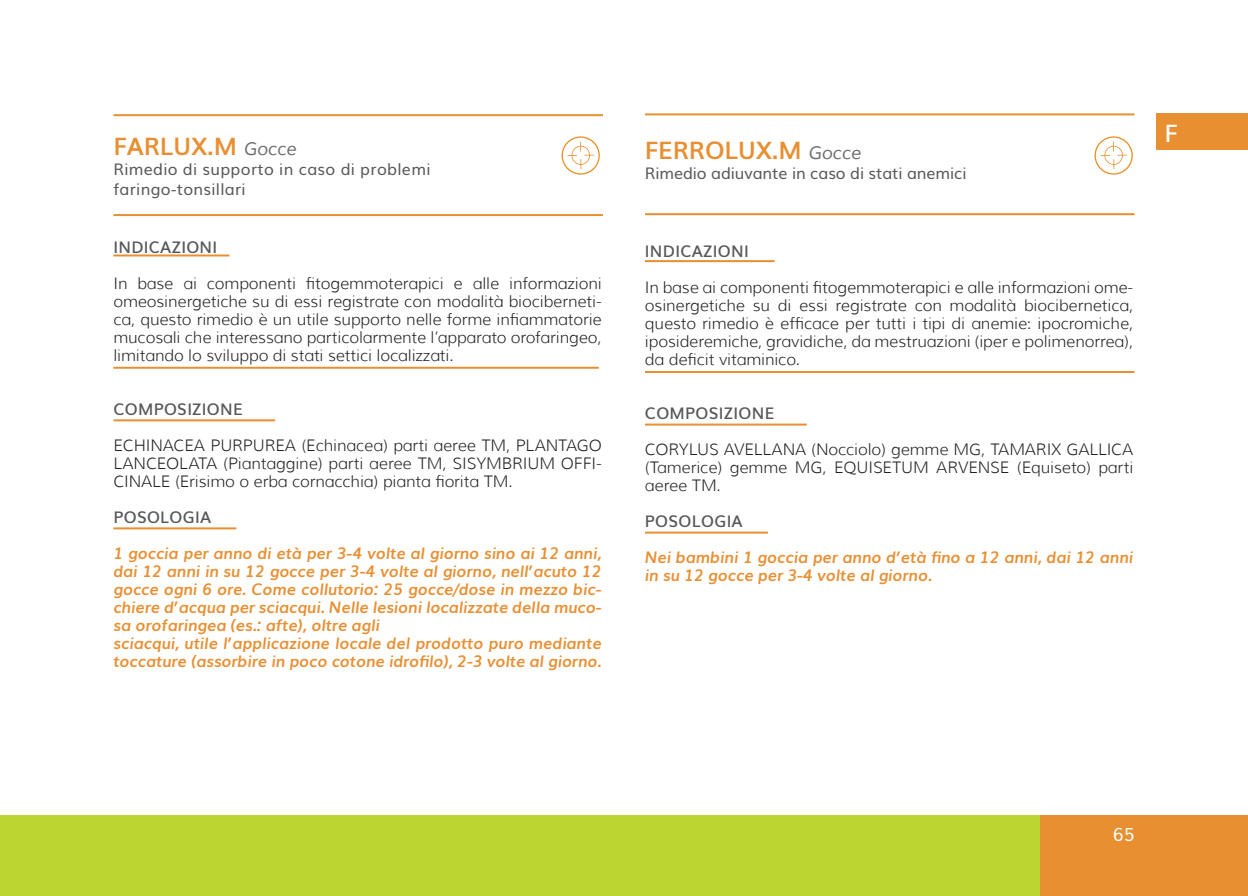
<style>
.page{position:relative;width:1248px;height:896px;background:#fff}
.page>*{position:absolute;margin:0;border:0;box-sizing:border-box;transform-origin:0 0}
.t1{font:700 24px "Muli";letter-spacing:-.005em;color:#e88f32}
.t2{font:600 24px "Muli";color:#fff}
.t3{font:18px "Muli";color:#fff}
.Testo_paragrafo{font:300 16px/18px "Muli";letter-spacing:-.005em;color:#231f20;text-align:justify}
.t4{font:italic 700 16px/18px "Muli";letter-spacing:-.005em;color:#e88f32}
.t5{font:600 16px "Muli";letter-spacing:.02em;color:#57585a}
.Sottotitolo_nome{font:16px "Muli";letter-spacing:.02em;color:#57585a}
.Sottotitolo_nome-2{font:16px "Muli";letter-spacing:-.005em;color:#57585a}
.s1{font-weight:400;font-style:italic;font-size:18px;color:#6c6d70}
</style>
<div class="page">
<div style="left:0;top:815px;width:1040px;height:81px;background:#bcd531"></div>
<div style="left:1040px;top:815px;width:207px;height:81px;background:#e88f32"></div>
<hr style="left:113px;top:114px;width:490px;height:2px;background:#e88f32">
<hr style="left:113px;top:214px;width:490px;height:2px;background:#e88f32">
<hr style="left:113px;top:254px;width:116px;height:2px;background:#e88f32">
<hr style="left:113px;top:367px;width:485px;height:2px;background:#e88f32">
<hr style="left:113px;top:419px;width:162px;height:2px;background:#e88f32">
<hr style="left:113px;top:527px;width:123px;height:2px;background:#e88f32">
<hr style="left:645px;top:113px;width:489px;height:2px;background:#e88f32">
<hr style="left:645px;top:213px;width:489px;height:2px;background:#e88f32">
<hr style="left:645px;top:260px;width:129px;height:2px;background:#e88f32">
<hr style="left:645px;top:371px;width:489px;height:2px;background:#e88f32">
<hr style="left:645px;top:423px;width:161px;height:2px;background:#e88f32">
<hr style="left:645px;top:531px;width:122px;height:2px;background:#e88f32">
<svg style="left:561px;top:136px;width:39px;height:39px"></svg>
<svg style="left:1094px;top:136px;width:38px;height:39px"></svg>
<div style="left:1155px;top:113px;width:92px;height:37px;background:#e88f32"></div>
<p class="t1" style="left:113px;top:127px;width:184px">FARLUX.M <span class="s1">Gocce</span></p>
<p class="Sottotitolo_nome" style="left:113px;top:156px;width:318px">Rimedio di supporto in caso di problemi</p>
<p class="Sottotitolo_nome" style="left:113px;top:176px;width:134px">faringo-tonsillari</p>
<p class="t5" style="left:113px;top:234px;width:105px">INDICAZIONI</p>
<p class="Testo_paragrafo" style="left:113px;top:274px;width:490px">In base ai componenti fitogemmoterapici e alle informazioni omeosinergetiche su di essi registrate con modalità biociberneti&shy;ca, questo rimedio è un utile supporto nelle forme infiammatorie mucosali che interessano particolarmente l’apparato orofaringeo, limitando lo sviluppo di stati settici localizzati.</p>
<p class="t5" style="left:113px;top:396px;width:131px">COMPOSIZIONE</p>
<p class="Testo_paragrafo" style="left:113px;top:436px;width:490px">ECHINACEA PURPUREA (Echinacea) parti aeree TM, PLANTAGO LANCEOLATA (Piantaggine) parti aeree TM, SISYMBRIUM OFFI-CINALE (Erisimo o erba cornacchia) pianta fiorita TM.</p>
<p class="t5" style="left:113px;top:504px;width:99px">POSOLOGIA</p>
<p class="t4" style="left:113px;top:543px;width:490px;text-align:justify">1 goccia per anno di età per 3-4 volte al giorno sino ai 12 anni, dai 12 anni in su 12 gocce per 3-4 volte al giorno, nell’acuto 12 gocce ogni 6 ore. Come collutorio: 25 gocce/dose in mezzo bic&shy;chiere d’acqua per sciacqui. Nelle lesioni localizzate della muco&shy;sa orofaringea (es.: afte), oltre agli</p>
<p class="t4" style="left:113px;top:633px;width:489px">sciacqui, utile l’applicazione locale del prodotto puro mediante toccature (assorbire in poco cotone idrofilo), 2-3 volte al giorno.</p>
<p class="t1" style="left:645px;top:131px;width:218px">FERROLUX.M <span class="s1">Gocce</span></p>
<p class="Sottotitolo_nome-2" style="left:645px;top:160px;width:323px">Rimedio adiuvante in caso di stati anemici</p>
<p class="t5" style="left:645px;top:238px;width:105px">INDICAZIONI</p>
<p class="Testo_paragrafo" style="left:645px;top:278px;width:490px">In base ai componenti fitogemmoterapici e alle informazioni ome&shy;osinergetiche su di essi registrate con modalità biocibernetica, questo rimedio è efficace per tutti i tipi di anemie: ipocromiche, iposideremiche, gravidiche, da mestruazioni (iper e polimenorrea), da deficit vitaminico.</p>
<p class="t5" style="left:645px;top:400px;width:131px">COMPOSIZIONE</p>
<p class="Testo_paragrafo" style="left:645px;top:440px;width:490px">CORYLUS AVELLANA (Nocciolo) gemme MG, TAMARIX GALLICA (Tamerice) gemme MG, EQUISETUM ARVENSE (Equiseto) parti aeree TM.</p>
<p class="t5" style="left:645px;top:508px;width:99px">POSOLOGIA</p>
<p class="t4" style="left:645px;top:547px;width:489px">Nei bambini 1 goccia per anno d’età fino a 12 anni, dai 12 anni in su 12 gocce per 3-4 volte al giorno.</p>
<p class="t2" style="left:1164px;top:113px;width:15px">F</p>
<p class="t3" style="left:1112px;top:820px;width:23px">65</p>
</div>
